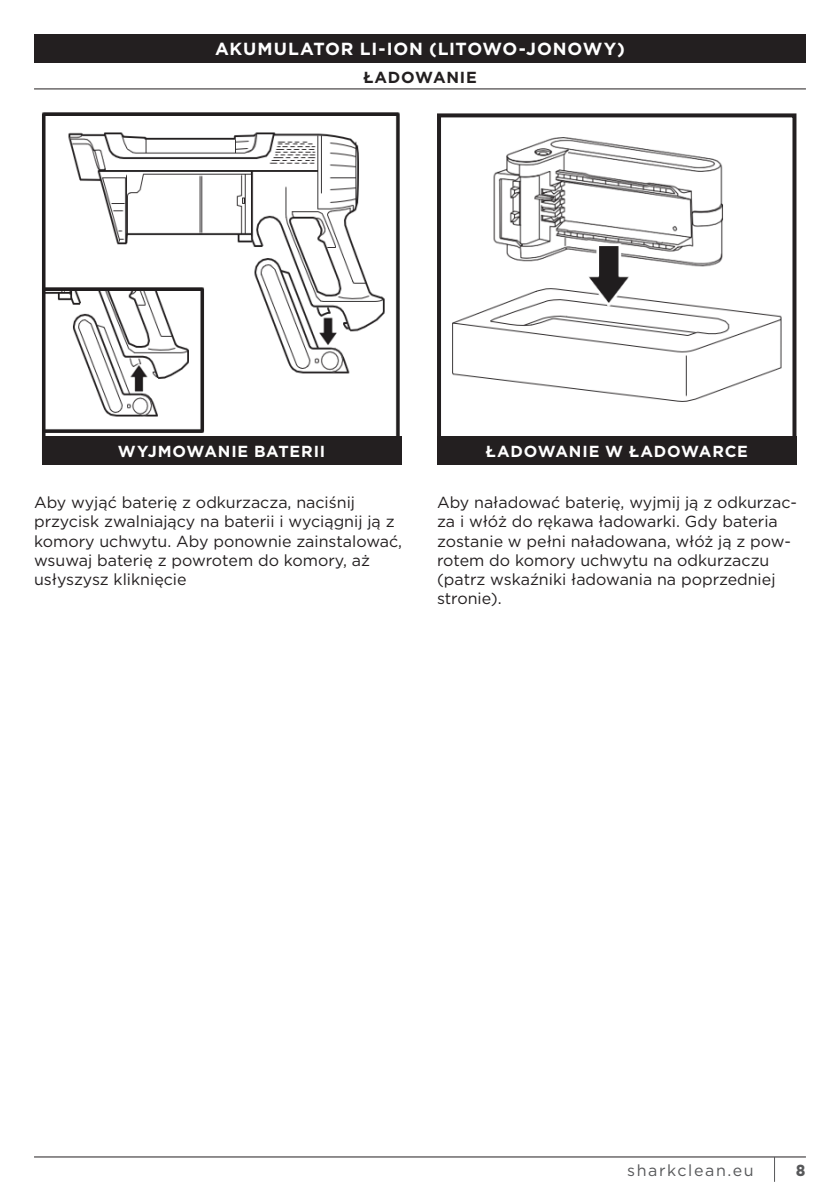
<style>
.page{position:relative;width:840px;height:1191px;background:#fff}
.page>*{position:absolute;margin:0;border:0;box-sizing:border-box;transform-origin:0 0}
.t1{font:700 17.6px "Gotham";letter-spacing:.045em;color:#fff}
.t2{font:16px/19.2px "Gotham";color:#231f20}
.t3{font:700 16px "Gotham";letter-spacing:.05em;color:#fff}
.t4{font:16px "Gotham";letter-spacing:.1em;color:#57585a}
.t5{font:700 16px "Gotham";letter-spacing:.05em;color:#231f20}
.t6{font:900 16px "Gotham";color:#57585a;scale:.9 1}
</style>
<div class="page">
<hr style="left:34px;top:1156px;width:771px;height:1px;background:#231f20">
<div style="left:34px;top:34px;width:771px;height:28px;background:#231f20"></div>
<hr style="left:34px;top:88px;width:771px;height:1px;background:#231f20">
<img style="left:42px;top:112px;width:749px;height:353px">
<div style="left:437px;top:113px;width:359px;height:348px;border:4px solid #231f20"></div>
<div style="left:42px;top:437px;width:359px;height:28px;background:#231f20"></div>
<div style="left:437px;top:437px;width:359px;height:28px;background:#231f20"></div>
<p class="t1" style="left:215px;top:37px;width:411px">AKUMULATOR LI-ION (LITOWO-JONOWY)</p>
<p class="t5" style="left:363px;top:66px;width:115px">ŁADOWANIE</p>
<p class="t3" style="left:118px;top:441px;width:209px">WYJMOWANIE BATERII</p>
<p class="t3" style="left:485px;top:441px;width:264px">ŁADOWANIE W ŁADOWARCE</p>
<p class="t2" style="left:34px;top:492px;width:369px">Aby wyjąć baterię z odkurzacza, naciśnij przycisk zwalniający na baterii i wyciągnij ją z komory uchwytu. Aby ponownie zainstalować, wsuwaj baterię z powrotem do komory, aż usłyszysz kliknięcie</p>
<p class="t2" style="left:437px;top:492px;width:361px">Aby naładować baterię, wyjmij ją z odkurzac&shy;za i włóż do rękawa ładowarki. Gdy bateria zostanie w pełni naładowana, włóż ją z pow&shy;rotem do komory uchwytu na odkurzaczu (patrz wskaźniki ładowania na poprzedniej stronie).</p>
<p class="t4" style="left:627px;top:1159px;width:128px">sharkclean.eu</p>
<p class="t6" style="left:795px;top:1158px;width:12px">8</p>
</div>
